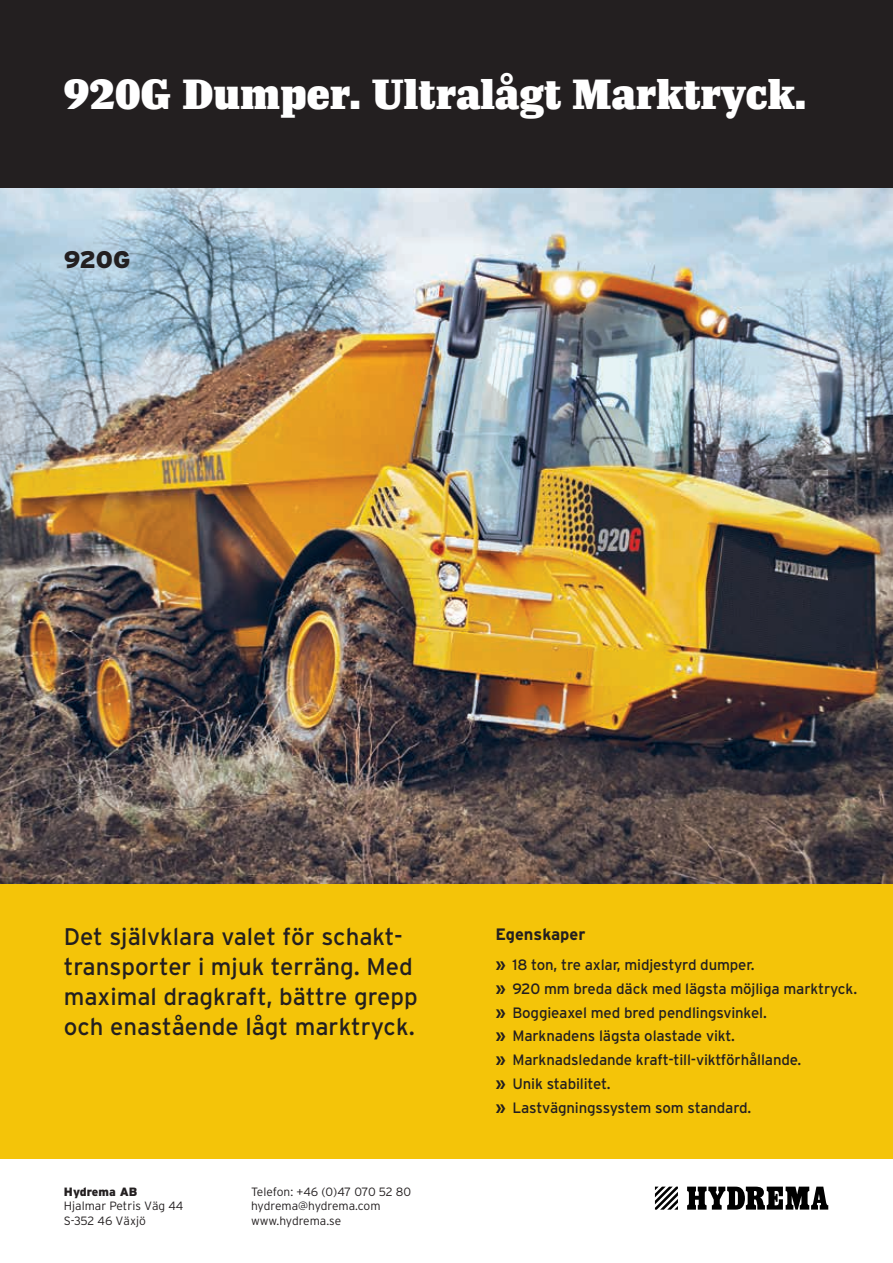
<style>
.page{position:relative;width:893px;height:1263px;background:#fff}
.page>*{position:absolute;margin:0;border:0;box-sizing:border-box;transform-origin:0 0}
.t1{font:42px "Impacto";color:#fff}
.t2{font:24px/30px "Interstate";color:#231f20}
.t3{font:900 24px "Interstate";color:#231f20}
.t4{font:700 16.5px "Interstate";color:#231f20}
.t5{font:15px/23.9px "Interstate";letter-spacing:-.01em;color:#231f20}
.t6{font:300 12px/14.4px "Interstate";color:#231f20}
.t7{font:900 12px "Interstate";color:#231f20}
.s1{font-weight:700;font-size:16.5px}
</style>
<div class="page">
<img style="left:0;top:187px;width:893px;height:697px">
<div style="left:0;top:884px;width:893px;height:275px;background:#f4c409"></div>
<svg style="left:655px;top:1186px;width:23px;height:24px"></svg>
<svg style="left:687px;top:1186px;width:141px;height:23px"></svg>
<div style="left:0;top:0;width:893px;height:187px;background:#231f20"></div>
<h1 class="t1" style="left:64px;top:70px;width:744px">920G Dumper. Ultralågt Marktryck.</h1>
<h2 class="t3" style="left:64px;top:246px;width:68px">920G</h2>
<h2 class="t2" style="left:64px;top:921px;width:356px">Det självklara valet för schakt&shy;transporter i mjuk terräng. Med maximal dragkraft, bättre grepp och enastående lågt marktryck.</h2>
<p class="t7" style="left:64px;top:1185px;width:75px">Hydrema AB</p>
<p class="t6" style="left:64px;top:1199px;width:121px">Hjalmar Petris Väg 44<br>S-352 46 Växjö</p>
<p class="t6" style="left:251px;top:1184px;width:162px">Telefon: +46 (0)47 070 52 80 hydrema@hydrema.com www.hydrema.se</p>
<p class="t4" style="left:495px;top:924px;width:92px">Egenskaper</p>
<p class="t5" style="left:495px;top:952px;width:363px"><span class="s1">»</span> 18 ton, tre axlar, midjestyrd dumper.<br><span class="s1">»</span> 920 mm breda däck med lägsta möjliga marktryck. <span class="s1">»</span> Boggieaxel med bred pendlingsvinkel.<br><span class="s1">»</span> Marknadens lägsta olastade vikt.<br><span class="s1">»</span> Marknadsledande kraft-till-viktförhållande.<br><span class="s1">»</span> Unik stabilitet.<br><span class="s1">»</span> Lastvägningssystem som standard.</p>
</div>
